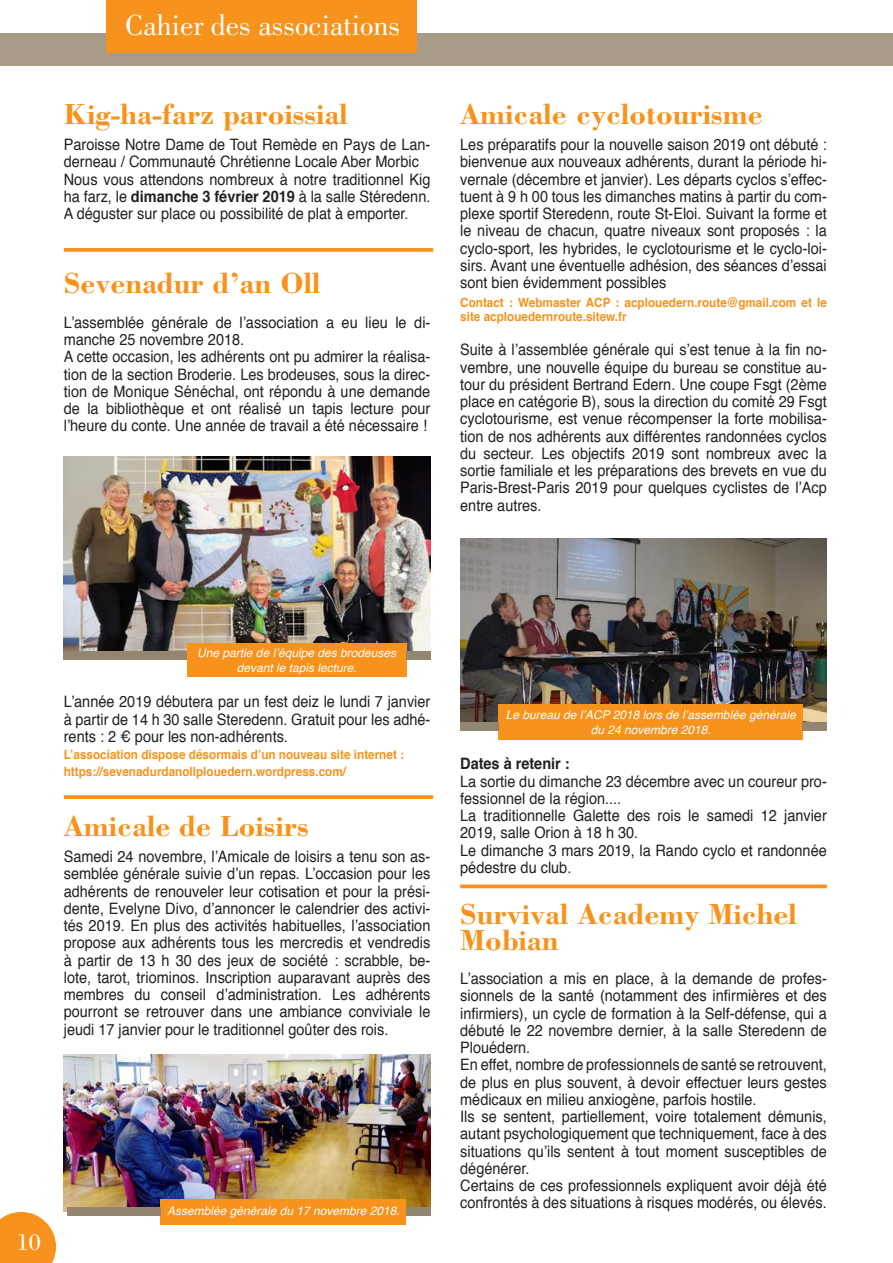
<style>
.page{position:relative;width:893px;height:1263px;background:#fff}
.page>*{position:absolute;margin:0;border:0;box-sizing:border-box;transform-origin:0 0}
.t1{font:700 30px/25.5px "Bodoni";color:#f7931d}
.t2{font:30px "Bodoni";color:#fff}
.t3{font:24px "Bodoni";color:#fff}
.t4{font:15.75px/17.2px "Helvetica";color:#231f20;scale:.92 1}
.t5{font:700 15.75px "Helvetica";color:#231f20;scale:.92 1}
.t6{font:700 12.75px/17.2px "Helvetica";color:#f7931d;scale:.92 1}
.t7{font:italic 12px/15px "Helvetica";color:#fff;text-align:center}
.s1{font-weight:700}
</style>
<div class="page">
<div style="left:0;top:34px;width:892px;height:32px;background:#a89c89"></div>
<div style="left:106px;top:0;width:311px;height:52px;background:#f7931d"></div>
<svg style="left:0;top:1212px;width:56px;height:51px;background:#f79f37"></svg>
<svg style="left:64px;top:248px;width:369px;height:4px"></svg>
<svg style="left:64px;top:795px;width:369px;height:4px"></svg>
<svg style="left:460px;top:884px;width:367px;height:4px"></svg>
<img style="left:64px;top:457px;width:366px;height:195px">
<img style="left:460px;top:538px;width:367px;height:184px">
<img style="left:64px;top:1054px;width:366px;height:158px">
<div style="left:187px;top:643px;width:219px;height:34px;background:#f7931d"></div>
<div style="left:499px;top:704px;width:304px;height:36px;background:#f7931d"></div>
<div style="left:161px;top:1199px;width:245px;height:26px;background:#f7931d"></div>
<div style="left:406px;top:652px;width:24px;height:8px;background:#938671"></div>
<div style="left:803px;top:722px;width:24px;height:9px;background:#938671"></div>
<div style="left:406px;top:1207px;width:24px;height:9px;background:#938671"></div>
<div style="left:64px;top:652px;width:123px;height:8px;background:#938671"></div>
<div style="left:460px;top:722px;width:39px;height:9px;background:#938671"></div>
<div style="left:67px;top:1207px;width:94px;height:9px;background:#938671"></div>
<h1 class="t2" style="left:125px;top:8px;width:276px">Cahier des associations</h1>
<h1 class="t1" style="left:64px;top:101px;width:286px">Kig-ha-farz paroissial</h1>
<p class="t4" style="left:64px;top:136px;width:400px">Paroisse Notre Dame de Tout Remède en Pays de Lan&shy;derneau / Communauté Chrétienne Locale Aber Morbic Nous vous attendons nombreux à notre traditionnel Kig ha farz, le <span class="s1">dimanche 3 février 2019</span> à la salle Stéredenn.<br>A déguster sur place ou possibilité de plat à emporter.</p>
<h1 class="t1" style="left:64px;top:270px;width:258px">Sevenadur d’an Oll</h1>
<p class="t4" style="left:64px;top:314px;width:400px">L’assemblée générale de l’association a eu lieu le di&shy;manche 25 novembre 2018.<br>A cette occasion, les adhérents ont pu admirer la réalisa&shy;tion de la section Broderie. Les brodeuses, sous la direc&shy;tion de Monique Sénéchal, ont répondu à une demande de la bibliothèque et ont réalisé un tapis lecture pour l’heure du conte. Une année de travail a été nécessaire !</p>
<h1 class="t1" style="left:460px;top:101px;width:304px">Amicale cyclotourisme</h1>
<p class="t4" style="left:460px;top:136px;width:400px;text-align:justify">Les préparatifs pour la nouvelle saison 2019 ont débuté : bienvenue aux nouveaux adhérents, durant la période hi&shy;vernale (décembre et janvier). Les départs cyclos s’effec&shy;tuent à 9 h 00 tous les dimanches matins à partir du com&shy;plexe sportif Steredenn, route St-Eloi. Suivant la forme et le niveau de chacun, quatre niveaux sont proposés : la cyclo-sport, les hybrides, le cyclotourisme et le cyclo-loi&shy;sirs. Avant une éventuelle adhésion, des séances d’essai sont bien évidemment possibles</p>
<p class="t6" style="left:460px;top:295px;width:400px;line-height:14.2px">Contact : Webmaster ACP : acplouedern.route@gmail.com et le site acplouedernroute.sitew.fr</p>
<p class="t4" style="left:460px;top:342px;width:400px;text-align:justify">Suite à l’assemblée générale qui s’est tenue à la fin no&shy;vembre, une nouvelle équipe du bureau se constitue au&shy;tour du président Bertrand Edern. Une coupe Fsgt (2ème place en catégorie B), sous la direction du comité 29 Fsgt cyclotourisme, est venue récompenser la forte mobilisa&shy;tion de nos adhérents aux différentes randonnées cyclos du secteur. Les objectifs 2019 sont nombreux avec la sortie familiale et les préparations des brevets en vue du Paris-Brest-Paris 2019 pour quelques cyclistes de l’Acp entre autres.</p>
<p class="t7" style="left:197px;top:645px;width:200px">Une partie de l’équipe des brodeuses devant le tapis lecture.</p>
<p class="t4" style="left:64px;top:694px;width:400px;text-align:justify">L’année 2019 débutera par un fest deiz le lundi 7 janvier à partir de 14 h 30 salle Steredenn. Gratuit pour les adhé&shy;rents : 2 € pour les non-adhérents.</p>
<p class="t6" style="left:64px;top:746px;width:371px">L’association dispose désormais d’un nouveau site internet : https://sevenadurdanollplouedern.wordpress.com/</p>
<h1 class="t1" style="left:64px;top:813px;width:247px">Amicale de Loisirs</h1>
<p class="t4" style="left:64px;top:848px;width:400px;text-align:justify">Samedi 24 novembre, l’Amicale de loisirs a tenu son as&shy;semblée générale suivie d’un repas. L’occasion pour les adhérents de renouveler leur cotisation et pour la prési&shy;dente, Evelyne Divo, d’annoncer le calendrier des activi&shy;tés 2019. En plus des activités habituelles, l’association propose aux adhérents tous les mercredis et vendredis à partir de 13 h 30 des jeux de société : scrabble, be&shy;lote, tarot, triominos. Inscription auparavant auprès des membres du conseil d’administration. Les adhérents pourront se retrouver dans une ambiance conviviale le jeudi 17 janvier pour le traditionnel goûter des rois.</p>
<h2 class="t3" style="left:17px;top:1229px;width:26px">10</h2>
<p class="t7" style="left:167px;top:1203px;width:234px">Assemblée générale du 17 novembre 2018.</p>
<p class="t7" style="left:506px;top:707px;width:291px">Le bureau de l’ACP 2018 lors de l’assemblée générale du 24 novembre 2018.</p>
<p class="t5" style="left:460px;top:751px;width:121px">Dates à retenir :</p>
<p class="t4" style="left:460px;top:773px;width:400px">La sortie du dimanche 23 décembre avec un coureur pro&shy;fessionnel de la région....<br>La traditionnelle Galette des rois le samedi 12 janvier 2019, salle Orion à 18 h 30.<br>Le dimanche 3 mars 2019, la Rando cyclo et randonnée pédestre du club.</p>
<h1 class="t1" style="left:460px;top:901px;width:338px">Survival Academy Michel<br>Mobian</h1>
<p class="t4" style="left:460px;top:970px;width:400px">L’association a mis en place, à la demande de profes&shy;sionnels de la santé (notamment des infirmières et des infirmiers), un cycle de formation à la Self-défense, qui a débuté le 22 novembre dernier, à la salle Steredenn de Plouédern.<br>En effet, nombre de professionnels de santé se retrouvent, de plus en plus souvent, à devoir effectuer leurs gestes médicaux en milieu anxiogène, parfois hostile.<br>Ils se sentent, partiellement, voire totalement démunis, autant psychologiquement que techniquement, face à des situations qu’ils sentent à tout moment susceptibles de dégénérer.<br>Certains de ces professionnels expliquent avoir déjà été confrontés à des situations à risques modérés, ou élevés.</p>
</div>
